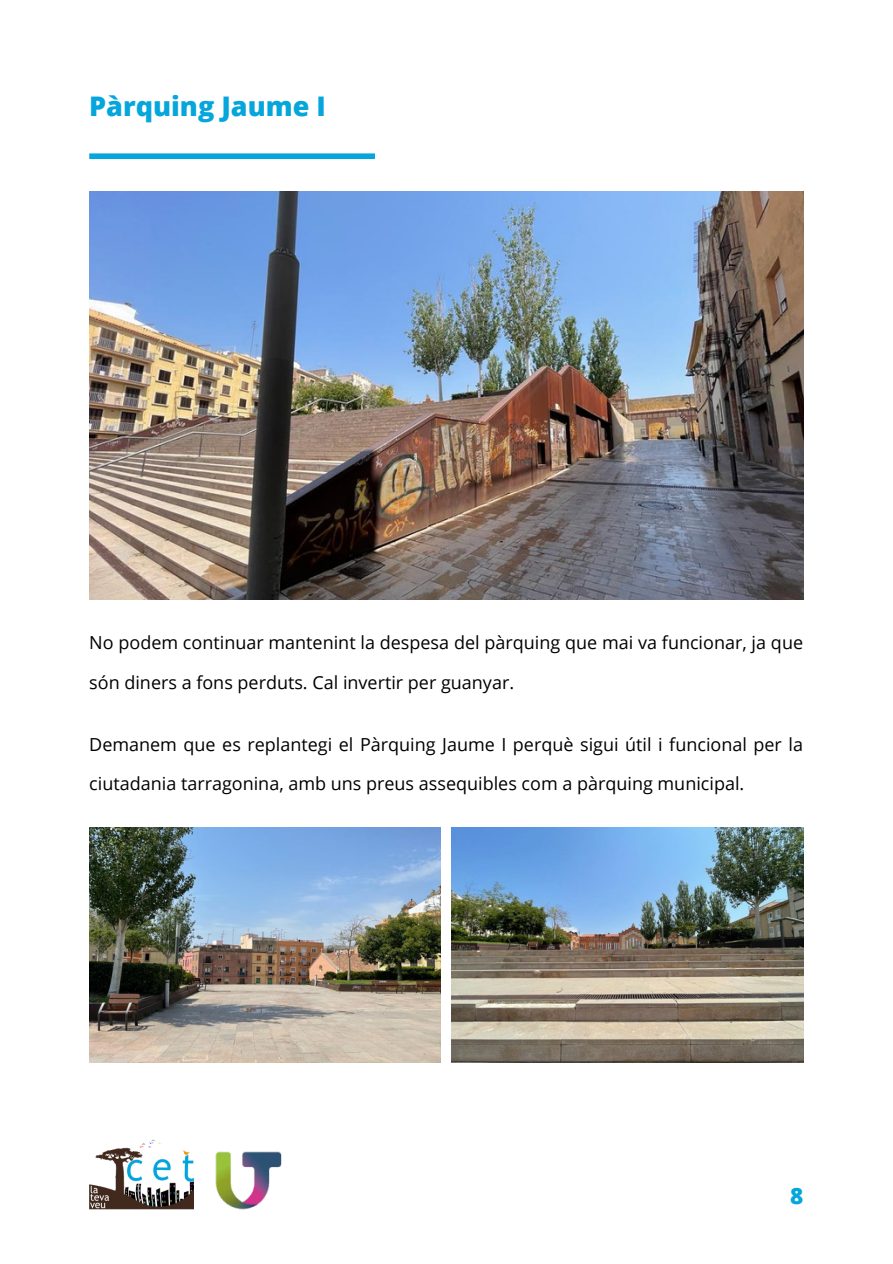
<style>
.page{position:relative;width:893px;height:1264px;background:#fff}
.page>*{position:absolute;margin:0;border:0;box-sizing:border-box;transform-origin:0 0}
.t1{font:800 27px "Open Sans";color:#04a6dc}
.t2{font:800 22.5px "Open Sans";color:#04a6dc}
.t3{font:18px/39.3px "Open Sans";color:#000}
</style>
<div class="page">
<img style="left:89px;top:192px;width:714px;height:408px">
<div style="left:89px;top:153px;width:286px;height:6px;background:#04a6dc"></div>
<img style="left:89px;top:1139px;width:105px;height:70px">
<img style="left:215px;top:1151px;width:67px;height:58px">
<img style="left:89px;top:827px;width:351px;height:235px">
<img style="left:451px;top:827px;width:352px;height:235px">
<h1 class="t1" style="left:89px;top:87px;width:238px">Pàrquing Jaume I</h1>
<p class="t3" style="left:89px;top:623px;width:715px">No podem continuar mantenint la despesa del pàrquing que mai va funcionar, ja que són diners a fons perduts. Cal invertir per guanyar.</p>
<p class="t3" style="left:89px;top:724px;width:715px">Demanem que es replantegi el Pàrquing Jaume I perquè sigui útil i funcional per la ciutadania tarragonina, amb uns preus assequibles com a pàrquing municipal.</p>
<p class="t2" style="left:790px;top:1179px;width:15px">8</p>
</div>
